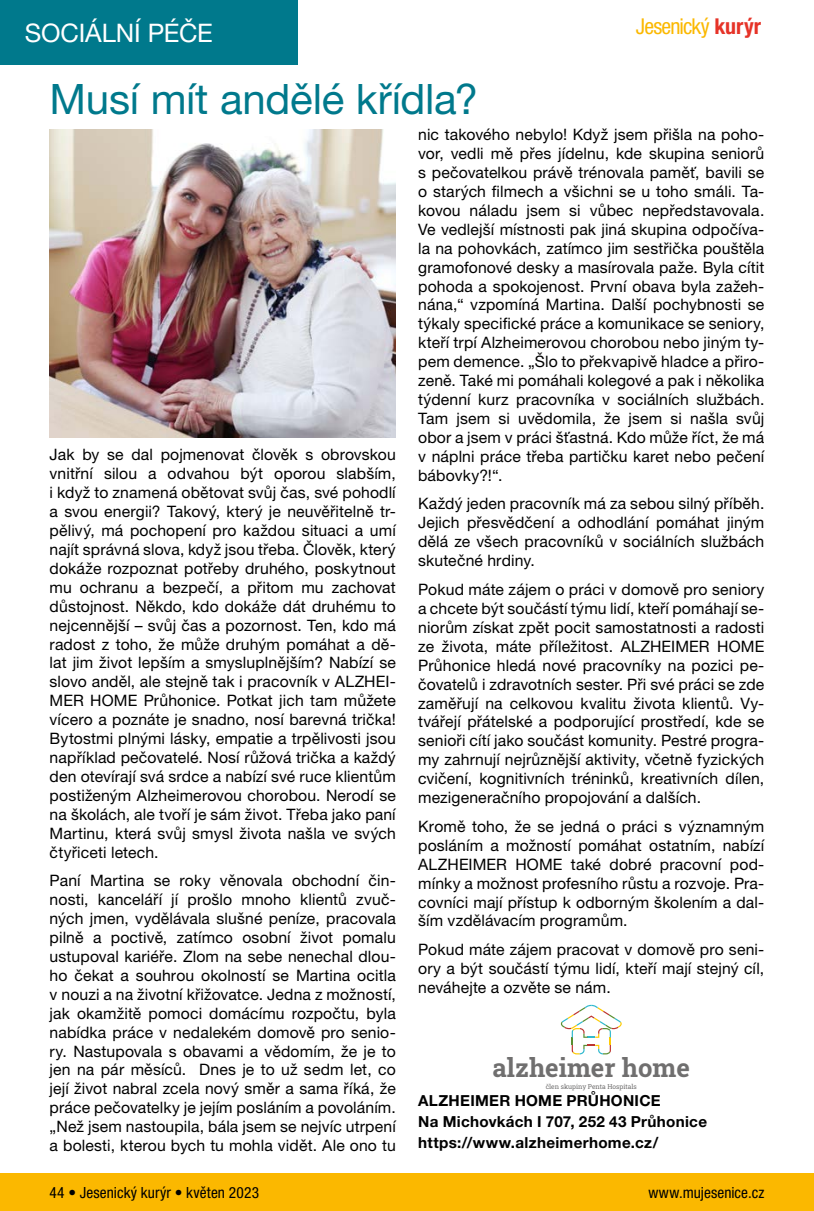
<style>
.page{position:relative;width:814px;height:1211px;background:#fff}
.page>*{position:absolute;margin:0;border:0;box-sizing:border-box;transform-origin:0 0}
.t1{font:42px "Helvetica Neue LT Pro";letter-spacing:-.005em;color:#00798c}
.t2{font:700 25.55px "Roboto Slab";color:#706f6f}
.t3{font:25.55px "Helvetica Neue LT Pro";letter-spacing:-.01em;color:#fff}
.t4{font:condensed 21.88px "Helvetica Neue LT Pro";letter-spacing:-.035em;color:#fbb800}
.t5{font:15.75px/18.9px "Helvetica Neue LT Pro";letter-spacing:.01em;color:#000;text-align:justify}
.t6{font:condensed 15.4px "Helvetica Neue LT Pro";letter-spacing:.005em;color:#000}
.t7{font:700 15.22px/20.8px "Helvetica Neue LT Pro";letter-spacing:.02em;color:#000}
.t8{font:6.65px "Roboto Slab";color:#706f6f}
.s1{font-weight:700;color:#e63328}
</style>
<div class="page">
<div style="left:0;top:1173px;width:814px;height:37px;background:#fbb800"></div>
<div style="left:0;top:0;width:298px;height:64px;background:#00798c"></div>
<svg style="left:561px;top:1004px;width:60px;height:50px"></svg>
<img style="left:50px;top:129px;width:346px;height:308px">
<h2 class="t3" style="left:25px;top:17px;width:190px">SOCIÁLNÍ PÉČE</h2>
<h1 class="t1" style="left:50px;top:74px;width:430px">Musí mít andělé křídla?</h1>
<h3 class="t4" style="left:635px;top:14px;width:127px">Jesenický <span class="s1">kurýr</span></h3>
<p class="t5" style="left:50px;top:445px;width:348px">Jak by se dal pojmenovat člověk s obrovskou vnitřní silou a odvahou být oporou slabším, i když to znamená obětovat svůj čas, své pohodlí a svou energii? Takový, který je neuvěřitelně tr&shy;pělivý, má pochopení pro každou situaci a umí najít správná slova, když jsou třeba. Člověk, který dokáže rozpoznat potřeby druhého, poskytnout mu ochranu a bezpečí, a přitom mu zachovat důstojnost. Někdo, kdo dokáže dát druhému to nejcennější – svůj čas a pozornost. Ten, kdo má radost z toho, že může druhým pomáhat a dě&shy;lat jim život lepším a smysluplnějším? Nabízí se slovo anděl, ale stejně tak i pracovník v ALZHEI-MER HOME Průhonice. Potkat jich tam můžete vícero a poznáte je snadno, nosí barevná trička!<br>Bytostmi plnými lásky, empatie a trpělivosti jsou například pečovatelé. Nosí růžová trička a každý den otevírají svá srdce a nabízí své ruce klientům postiženým Alzheimerovou chorobou. Nerodí se na školách, ale tvoří je sám život. Třeba jako paní Martinu, která svůj smysl života našla ve svých čtyřiceti letech.</p>
<p class="t5" style="left:50px;top:871px;width:348px">Paní Martina se roky věnovala obchodní čin&shy;nosti, kanceláří jí prošlo mnoho klientů zvuč&shy;ných jmen, vydělávala slušné peníze, pracovala pilně a poctivě, zatímco osobní život pomalu ustupoval kariéře. Zlom na sebe nenechal dlou&shy;ho čekat a souhrou okolností se Martina ocitla v nouzi a na životní křižovatce. Jedna z možností, jak okamžitě pomoci domácímu rozpočtu, byla nabídka práce v nedalekém domově pro senio&shy;ry. Nastupovala s obavami a vědomím, že je to jen na pár měsíců. Dnes je to už sedm let, co její život nabral zcela nový směr a sama říká, že práce pečovatelky je jejím posláním a povoláním. „Než jsem nastoupila, bála jsem se nejvíc utrpení a bolesti, kterou bych tu mohla vidět. Ale ono tu</p>
<p class="t5" style="left:418px;top:125px;width:348px">nic takového nebylo! Když jsem přišla na poho&shy;vor, vedli mě přes jídelnu, kde skupina seniorů s pečovatelkou právě trénovala paměť, bavili se o starých filmech a všichni se u toho smáli. Ta&shy;kovou náladu jsem si vůbec nepředstavovala.<br>Ve vedlejší místnosti pak jiná skupina odpočíva&shy;la na pohovkách, zatímco jim sestřička pouštěla gramofonové desky a masírovala paže. Byla cítit pohoda a spokojenost. První obava byla zažeh&shy;nána,“ vzpomíná Martina. Další pochybnosti se týkaly specifické práce a komunikace se seniory, kteří trpí Alzheimerovou chorobou nebo jiným ty&shy;pem demence. „Šlo to překvapivě hladce a přiro&shy;zeně. Také mi pomáhali kolegové a pak i několika týdenní kurz pracovníka v sociálních službách.<br>Tam jsem si uvědomila, že jsem si našla svůj obor a jsem v práci šťastná. Kdo může říct, že má v náplni práce třeba partičku karet nebo pečení bábovky?!“.</p>
<p class="t5" style="left:418px;top:494px;width:348px">Každý jeden pracovník má za sebou silný příběh.<br>Jejich přesvědčení a odhodlání pomáhat jiným dělá ze všech pracovníků v sociálních službách skutečné hrdiny.</p>
<p class="t5" style="left:418px;top:580px;width:348px">Pokud máte zájem o práci v domově pro seniory a chcete být součástí týmu lidí, kteří pomáhají se&shy;niorům získat zpět pocit samostatnosti a radosti ze života, máte příležitost. ALZHEIMER HOME Průhonice hledá nové pracovníky na pozici pe&shy;čovatelů i zdravotních sester. Při své práci se zde zaměřují na celkovou kvalitu života klientů. Vy&shy;tvářejí přátelské a podporující prostředí, kde se senioři cítí jako součást komunity. Pestré progra&shy;my zahrnují nejrůznější aktivity, včetně fyzických cvičení, kognitivních tréninků, kreativních dílen, mezigeneračního propojování a dalších.</p>
<p class="t5" style="left:418px;top:816px;width:348px">Kromě toho, že se jedná o práci s významným posláním a možností pomáhat ostatním, nabízí ALZHEIMER HOME také dobré pracovní pod&shy;mínky a možnost profesního růstu a rozvoje. Pra&shy;covníci mají přístup k odborným školením a dal&shy;ším vzdělávacím programům.</p>
<p class="t5" style="left:418px;top:940px;width:348px">Pokud máte zájem pracovat v domově pro seni&shy;ory a být součástí týmu lidí, kteří mají stejný cíl, neváhejte a ozvěte se nám.</p>
<h2 class="t2" style="left:492px;top:1050px;width:199px">alzheimer home</h2>
<p class="t8" style="left:545px;top:1082px;width:93px">člen skupiny Penta Hospitals</p>
<p class="t7" style="left:418px;top:1090px;width:290px">ALZHEIMER HOME PRŮHONICE<br>Na Michovkách I 707, 252 43 Průhonice https://www.alzheimerhome.cz/</p>
<p class="t6" style="left:49px;top:1183px;width:211px">44 • Jesenický kurýr • květen 2023</p>
<p class="t6" style="left:648px;top:1183px;width:117px">www.mujesenice.cz</p>
</div>
